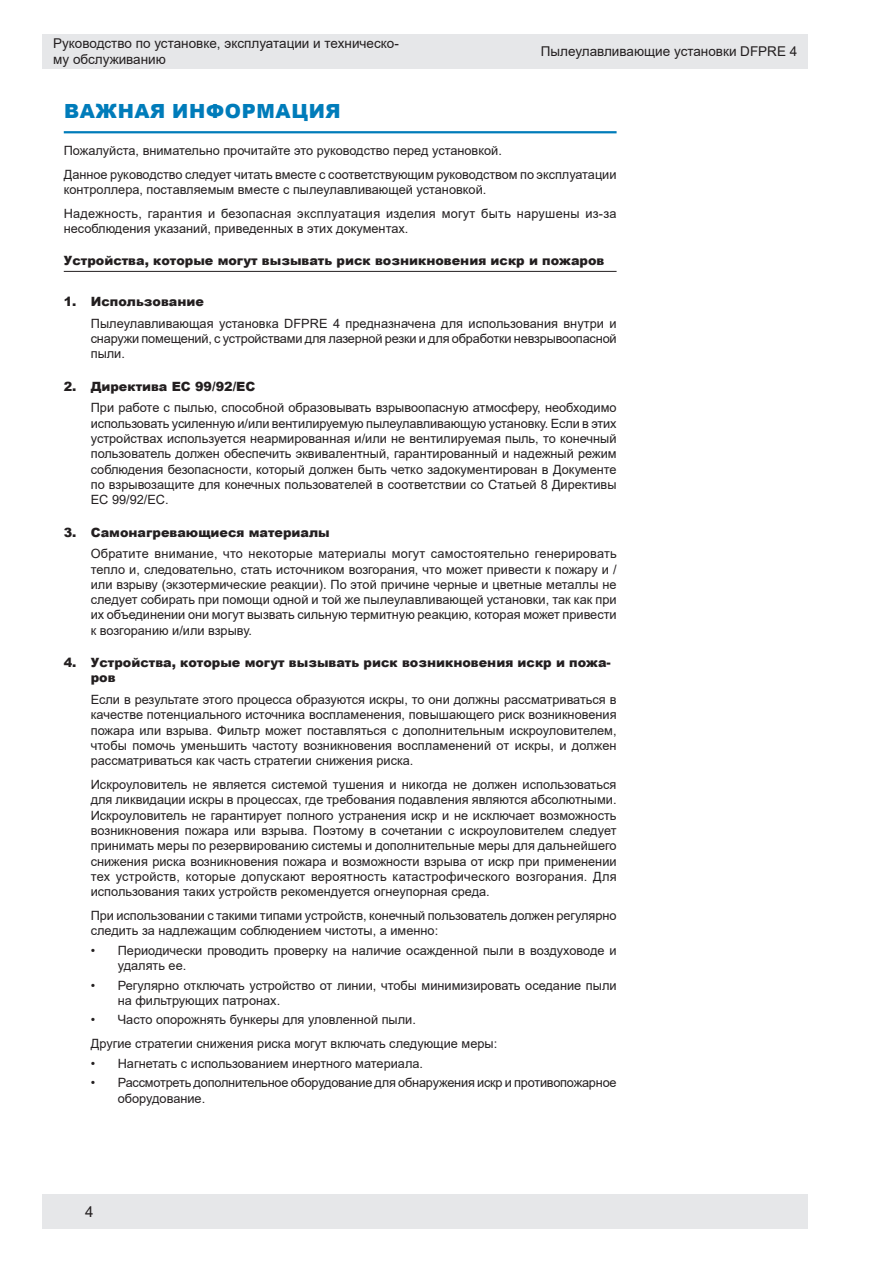
<style>
.page{position:relative;width:893px;height:1263px;background:#fff}
.page>*{position:absolute;margin:0;border:0;box-sizing:border-box;transform-origin:0 0}
.heading{font:900 19.5px "Arial";letter-spacing:.035em;color:#007cba}
.t1{font:15px "Arial";color:#231f20}
.t2{font:13.5px/16.2px "Arial";color:#231f20}
.Body_text{font:12.75px/15.3px "Arial";color:#231f20}
.Subhead_1{font:900 12.75px/15.3px "Arial";color:#231f20}
</style>
<div class="page">
<div style="left:43px;top:34px;width:765px;height:34px;background:#e6e7e9"></div>
<div style="left:43px;top:1195px;width:765px;height:34px;background:#e6e7e9"></div>
<hr style="left:64px;top:131px;width:553px;height:2px;background:#007cba">
<hr style="left:64px;top:271px;width:553px;height:1px;background:#231f20">
<p class="t2" style="left:53px;top:35px;width:347px">Руководство по установке, эксплуатации и техническо&shy;му обслуживанию</p>
<p class="t2" style="left:541px;top:43px;width:258px">Пылеулавливающие установки DFPRE 4</p>
<p class="heading" style="left:64px;top:97px;width:278px">ВАЖНАЯ ИНФОРМАЦИЯ</p>
<p class="Body_text" style="left:64px;top:143px;width:440px">Пожалуйста, внимательно прочитайте это руководство перед установкой.</p>
<p class="Body_text" style="left:64px;top:166px;width:554px">Данное руководство следует читать вместе с соответствующим руководством по эксплуатации контроллера, поставляемым вместе с пылеулавливающей установкой.</p>
<p class="Body_text" style="left:64px;top:206px;width:554px">Надежность, гарантия и безопасная эксплуатация изделия могут быть нарушены из-за несоблюдения указаний, приведенных в этих документах.</p>
<p class="Subhead_1" style="left:64px;top:253px;width:542px">Устройства, которые могут вызывать риск возникновения искр и пожаров</p>
<p class="Subhead_1" style="left:64px;top:294px;width:142px">1. Использование</p>
<p class="Body_text" style="left:91px;top:316px;width:527px;text-align:justify">Пылеулавливающая установка DFPRE 4 предназначена для использования внутри и снаружи помещений, с устройствами для лазерной резки и для обработки невзрывоопасной пыли.</p>
<p class="Subhead_1" style="left:64px;top:378px;width:193px">2. Директива ЕС 99/92/EC</p>
<p class="Body_text" style="left:91px;top:400px;width:527px;text-align:justify">При работе с пылью, способной образовывать взрывоопасную атмосферу, необходимо использовать усиленную и/или вентилируемую пылеулавливающую установку. Если в этих устройствах используется неармированная и/или не вентилируемая пыль, то конечный пользователь должен обеспечить эквивалентный, гарантированный и надежный режим соблюдения безопасности, который должен быть четко задокументирован в Документе по взрывозащите для конечных пользователей в соответствии со Статьей 8 Директивы ЕС 99/92/ЕС.</p>
<p class="Subhead_1" style="left:64px;top:524px;width:268px">3. Самонагревающиеся материалы</p>
<p class="Body_text" style="left:91px;top:546px;width:527px;text-align:justify">Обратите внимание, что некоторые материалы могут самостоятельно генерировать тепло и, следовательно, стать источником возгорания, что может привести к пожару и / или взрыву (экзотермические реакции). По этой причине черные и цветные металлы не следует собирать при помощи одной и той же пылеулавливающей установки, так как при их объединении они могут вызвать сильную термитную реакцию, которая может привести к возгоранию и/или взрыву.</p>
<p class="Subhead_1" style="left:91px;top:654px;width:522px;text-indent:-27px">4. Устройства, которые могут вызывать риск возникновения искр и пожа&shy;ров</p>
<p class="Body_text" style="left:91px;top:692px;width:527px;text-align:justify">Если в результате этого процесса образуются искры, то они должны рассматриваться в качестве потенциального источника воспламенения, повышающего риск возникновения пожара или взрыва. Фильтр может поставляться с дополнительным искроуловителем, чтобы помочь уменьшить частоту возникновения воспламенений от искры, и должен рассматриваться как часть стратегии снижения риска.</p>
<p class="Body_text" style="left:91px;top:777px;width:527px;text-align:justify">Искроуловитель не является системой тушения и никогда не должен использоваться для ликвидации искры в процессах, где требования подавления являются абсолютными.<br>Искроуловитель не гарантирует полного устранения искр и не исключает возможность возникновения пожара или взрыва. Поэтому в сочетании с искроуловителем следует принимать меры по резервированию системы и дополнительные меры для дальнейшего снижения риска возникновения пожара и возможности взрыва от искр при применении тех устройств, которые допускают вероятность катастрофического возгорания. Для использования таких устройств рекомендуется огнеупорная среда.</p>
<p class="Body_text" style="left:91px;top:908px;width:527px">При использовании с такими типами устройств, конечный пользователь должен регулярно следить за надлежащим соблюдением чистоты, а именно:</p>
<p class="Body_text" style="left:118px;top:942px;width:500px;text-indent:-27px">• Периодически проводить проверку на наличие осажденной пыли в воздуховоде и удалять ее.</p>
<p class="Body_text" style="left:118px;top:977px;width:500px;text-indent:-27px">• Регулярно отключать устройство от линии, чтобы минимизировать оседание пыли на фильтрующих патронах.</p>
<p class="Body_text" style="left:91px;top:1012px;width:327px">• Часто опорожнять бункеры для уловленной пыли.</p>
<p class="Body_text" style="left:91px;top:1036px;width:408px">Другие стратегии снижения риска могут включать следующие меры:</p>
<p class="Body_text" style="left:91px;top:1055px;width:334px">• Нагнетать с использованием инертного материала.</p>
<p class="Body_text" style="left:118px;top:1075px;width:500px;text-indent:-27px">• Рассмотреть дополнительное оборудование для обнаружения искр и противопожарное оборудование.</p>
<p class="t1" style="left:85px;top:1201px;width:10px">4</p>
</div>
